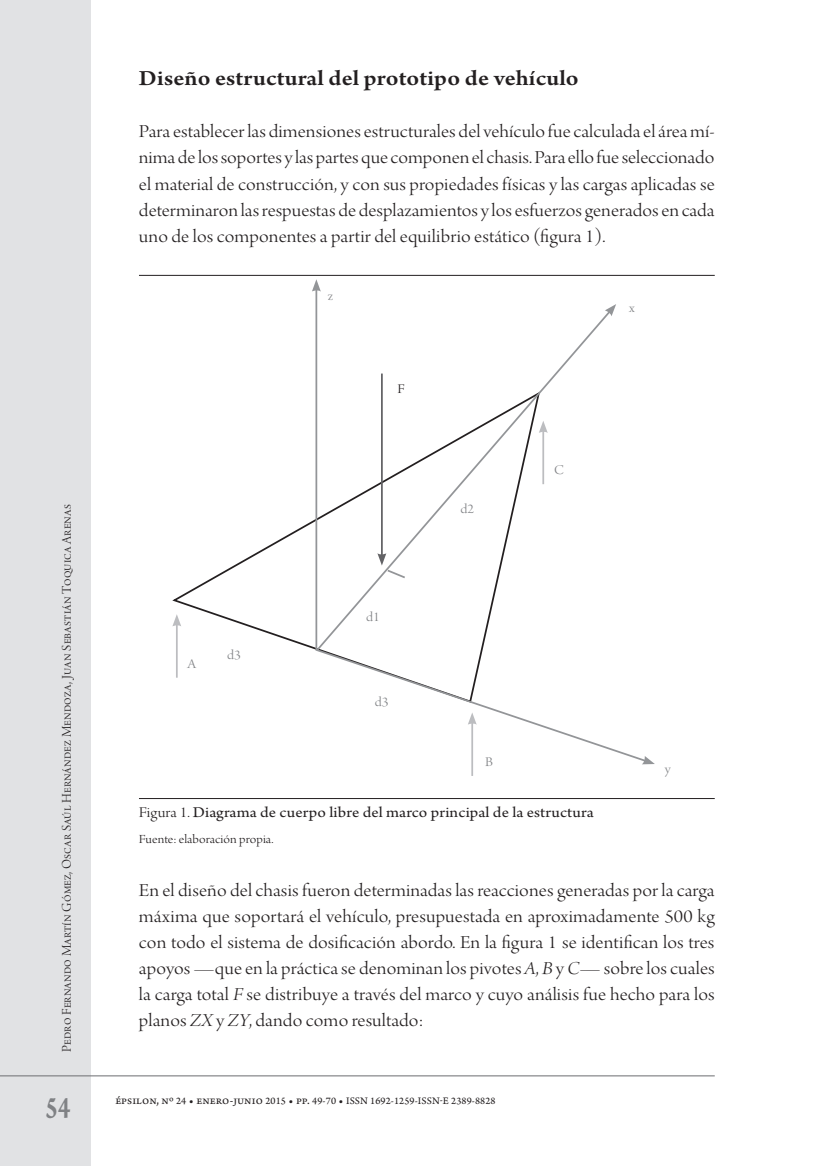
<style>
.page{position:relative;width:819px;height:1166px;background:#fff}
.page>*{position:absolute;margin:0;border:0;box-sizing:border-box;transform-origin:0 0}
.t1{font:31.5px "Arno Pro Smbd Caption";color:#808285;scale:.75 1}
._07Tit_1{font:600 22.75px "Arno Pro";letter-spacing:.005em;color:#231f20;scale:1.1 1}
._01Body{font:19.25px/26.1px "Arno Pro Light Display";letter-spacing:.01em;color:#231f20;text-align:justify;scale:1.1 1}
._21Tif_graf{font:15.75px "Arno Pro";letter-spacing:.005em;color:#231f20;scale:1.1 1}
.t2{font:14px "Arno Pro Light Display";letter-spacing:.015em;color:#231f20}
.t3{font:14px "Arno Pro Light Display";color:#808285;scale:1.1 1}
.t4{font:14px "Arno Pro Light Display";letter-spacing:.015em;color:#231f20;scale:1.1 1}
._17Fte_Cuad{font:13.12px "Arno Pro Light Display";letter-spacing:.005em;color:#231f20;scale:1.1 1}
.t5{font:10.5px "Arno Pro Sm Text";letter-spacing:.01em;color:#231f20}
.s1{font-family:"Arno Pro Light Display"}
.s2{font-family:"Arno Pro Light Italic Display"}
.s3{font-size:12.25px}
</style>
<div class="page">
<div style="left:0;top:0;width:91px;height:1166px;background:#e1e2e4"></div>
<hr style="left:0;top:1075px;width:714px;height:1px;background:#6c6d70">
<hr style="left:139px;top:275px;width:575px;height:1px;background:#231f20">
<hr style="left:139px;top:798px;width:575px;height:1px;background:#231f20">
<svg style="left:172px;top:520px;width:142px;height:129px"></svg>
<svg style="left:314px;top:291px;width:327px;height:470px"></svg>
<svg style="left:312px;top:279px;width:9px;height:12px"></svg>
<svg style="left:641px;top:756px;width:13px;height:8px"></svg>
<svg style="left:315px;top:309px;width:297px;height:343px"></svg>
<svg style="left:604px;top:304px;width:12px;height:12px"></svg>
<hr style="left:381px;top:373px;width:2px;height:183px;background:#636366">
<hr style="left:471px;top:722px;width:2px;height:54px;background:#bcbdc0">
<svg style="left:467px;top:712px;width:9px;height:13px"></svg>
<hr style="left:542px;top:430px;width:2px;height:54px;background:#bcbdc0">
<svg style="left:538px;top:421px;width:9px;height:12px"></svg>
<hr style="left:176px;top:624px;width:2px;height:54px;background:#bcbdc0">
<svg style="left:172px;top:614px;width:9px;height:12px"></svg>
<svg style="left:377px;top:553px;width:30px;height:27px"></svg>
<p class="t2" style="left:59px;top:1052px;width:549px;rotate:-90deg">Pedro Fernando Martín Gómez, Oscar Saúl Hernández Mendoza, Juan Sebastián Toquica Arenas</p>
<h1 class="t1" style="left:46px;top:1088px;width:34px">54</h1>
<p class="_07Tit_1" style="left:139px;top:65px;width:401px">Diseño estructural del prototipo de vehículo</p>
<p class="_01Body" style="left:139px;top:120px;width:525px">Para establecer las dimensiones estructurales del vehículo fue calculada el área mí&shy;nima de los soportes y las partes que componen el chasis. Para ello fue seleccionado el material de construcción, y con sus propiedades físicas y las cargas aplicadas se determinaron las respuestas de desplazamientos y los esfuerzos generados en cada uno de los componentes a partir del equilibrio estático (figura 1).</p>
<p class="t3" style="left:188px;top:657px;width:9px">A</p>
<p class="t3" style="left:227px;top:647px;width:14px">d3</p>
<p class="t3" style="left:328px;top:288px;width:6px">z</p>
<p class="t4" style="left:397px;top:381px;width:8px">F</p>
<p class="t3" style="left:366px;top:609px;width:14px">d1</p>
<p class="t3" style="left:375px;top:694px;width:14px">d3</p>
<p class="t3" style="left:460px;top:502px;width:14px">d2</p>
<p class="t3" style="left:485px;top:755px;width:9px">B</p>
<p class="t3" style="left:554px;top:462px;width:10px">C</p>
<p class="t3" style="left:629px;top:301px;width:6px">x</p>
<p class="t3" style="left:664px;top:761px;width:7px">y</p>
<p class="_21Tif_graf" style="left:139px;top:803px;width:415px"><span class="s1">Figura 1.</span> Diagrama de cuerpo libre del marco principal de la estructura</p>
<p class="_17Fte_Cuad" style="left:139px;top:832px;width:124px">Fuente: elaboración propia.</p>
<p class="_01Body" style="left:139px;top:878px;width:525px">En el diseño del chasis fueron determinadas las reacciones generadas por la carga máxima que soportará el vehículo, presupuestada en aproximadamente 500 kg con todo el sistema de dosificación abordo. En la figura 1 se identifican los tres apoyos —que en la práctica se denominan los pivotes <span class="s2">A</span>, <span class="s2">B</span> y <span class="s2">C</span>— sobre los cuales la carga total <span class="s2">F</span> se distribuye a través del marco y cuyo análisis fue hecho para los planos <span class="s2">ZX</span> y <span class="s2">ZY</span>, dando como resultado:</p>
<p class="t5" style="left:115px;top:1094px;width:381px"><span class="s3">épsilon, nº</span> 24 <span class="s3">• enero-junio</span> 2015 <span class="s3">• pp.</span> 49-70 <span class="s3">•</span> ISSN 1692-1259-ISSN-E 2389-8828</p>
</div>
